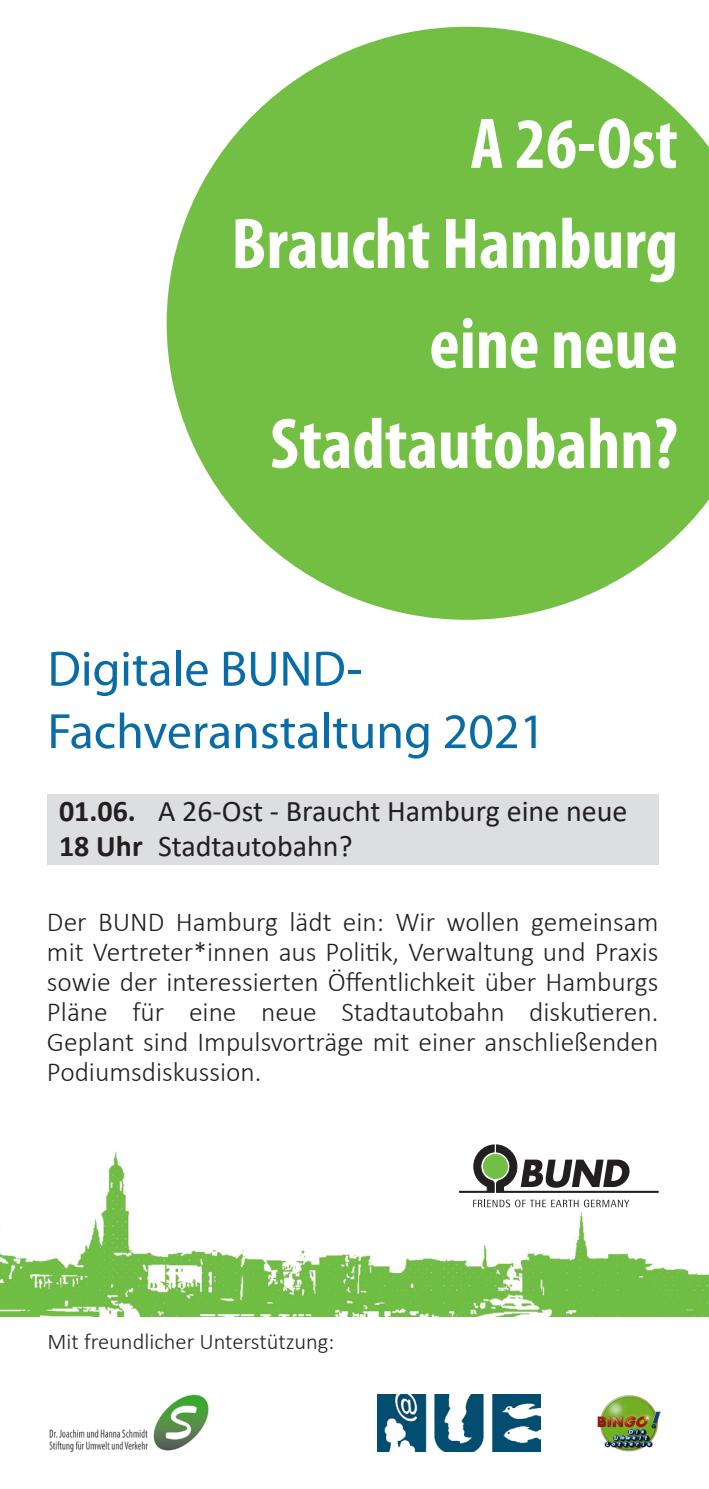
<style>
.page{position:relative;width:709px;height:1489px;background:#fff}
.page>*{position:absolute;margin:0;border:0;box-sizing:border-box;transform-origin:0 0}
.t1{font:700 condensed 72.5px/100px "Myriad Pro";color:#fff;text-align:right}
.t2{font:50px "Myriad Pro";color:#096ca6}
.t3{font:30px/35px "Calibri";color:#231f20}
.t4{font:700 30px "Calibri";color:#231f20}
.t5{font:300 27.5px/30px "Calibri";color:#231f20;text-align:justify}
.t6{font:300 22.5px "Calibri";color:#231f20}
</style>
<div class="page">
<div style="left:47px;top:793px;width:611px;height:71px;background:#dddee0"></div>
<img style="left:0;top:1152px;width:709px;height:164px">
<svg style="left:167px;top:27px;width:542px;height:593px;fill:#73bf43"></svg>
<img style="left:49px;top:1394px;width:160px;height:57px">
<img style="left:377px;top:1394px;width:164px;height:57px">
<svg style="left:459px;top:1144px;width:199px;height:48px"></svg>
<svg style="left:473px;top:1199px;width:37px;height:8px"></svg>
<svg style="left:516px;top:1199px;width:62px;height:8px"></svg>
<svg style="left:584px;top:1199px;width:45px;height:8px"></svg>
<img style="left:597px;top:1395px;width:63px;height:56px">
<p class="t1" style="left:470px;top:92px;width:209px">A 26-Ost</p>
<p class="t1" style="left:231px;top:192px;width:448px">Braucht Hamburg eine neue</p>
<p class="t1" style="left:270px;top:392px;width:409px">Stadtautobahn?</p>
<p class="t2" style="left:48px;top:638px;width:316px">Digitale BUND-</p>
<p class="t2" style="left:48px;top:700px;width:499px">Fachveranstaltung 2021</p>
<p class="t4" style="left:59px;top:790px;width:78px">01.06.</p>
<p class="t4" style="left:59px;top:825px;width:85px">18 Uhr</p>
<p class="t3" style="left:158px;top:792px;width:471px">A 26-Ost - Braucht Hamburg eine neue<br>Stadtautobahn?</p>
<p class="t5" style="left:47px;top:906px;width:613px">Der BUND Hamburg lädt ein: Wir wollen gemeinsam mit Vertreter*innen aus Politik, Verwaltung und Praxis sowie der interessierten Öffentlichkeit über Hamburgs Pläne für eine neue Stadtautobahn diskutieren.<br>Geplant sind Impulsvorträge mit einer anschließenden Podiumsdiskussion.</p>
<p class="t6" style="left:48px;top:1327px;width:288px">Mit freundlicher Unterstützung:</p>
</div>
